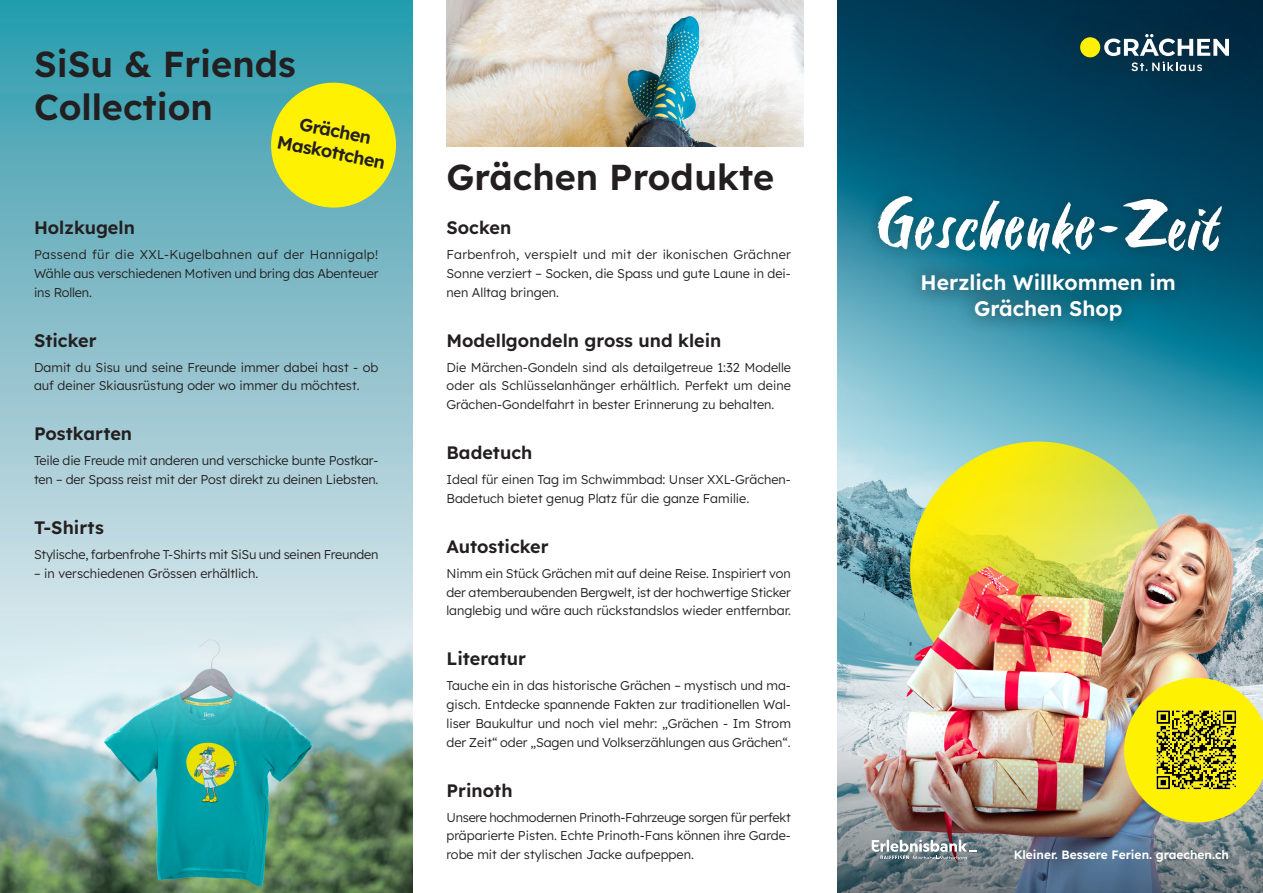
<style>
.page{position:relative;width:1263px;height:893px;background:#fff}
.page>*{position:absolute;margin:0;border:0;box-sizing:border-box;transform-origin:0 0}
.t1{font:75px "Six Hands Brush";color:#fff}
.t2{font:600 36px/43.2px "Lexend";color:#231f20}
.t3{font:600 21px/25.2px "Lexend";color:#fff;text-align:center}
.t4{font:600 18px/21.6px "Lexend";color:#231f20;text-align:center}
.t5{font:300 12.75px/18.8px "Lexend";color:#231f20;text-align:justify}
.t6{font:600 12px "Lexend";color:#fff}
</style>
<div class="page">
<img style="left:838px;top:0;width:425px;height:728px">
<svg style="left:867px;top:110px;width:256px;height:255px;background:#156581"></svg>
<svg style="left:0;top:0;width:412px;height:612px;background:#84beca"></svg>
<img style="left:0;top:612px;width:412px;height:281px">
<img style="left:838px;top:728px;width:425px;height:165px">
<div style="left:1049px;top:4px;width:212px;height:99px;background:#231f20;opacity:.5"></div>
<div style="left:1080px;top:37px;width:20px;height:20px;background:#fff101;border-radius:50%"></div>
<svg style="left:1131px;top:62px;width:71px;height:9px"></svg>
<svg style="left:1104px;top:34px;width:125px;height:22px"></svg>
<div style="left:904px;top:256px;width:288px;height:81px;background:#231f20;opacity:.85"></div>
<div style="left:999px;top:835px;width:244px;height:41px;background:#231f20;opacity:.2"></div>
<svg style="left:872px;top:840px;width:105px;height:19px"></svg>
<img style="left:447px;top:0;width:357px;height:147px">
<svg style="left:1124px;top:678px;width:139px;height:144px;background:#e4d831"></svg>
<img style="left:1152px;top:706px;width:88px;height:88px">
<div style="left:864px;top:182px;width:371px;height:85px;background:#231f20;opacity:.4"></div>
<svg style="left:266px;top:77px;width:135px;height:136px;background:#c6d93e"></svg>
<h2 class="t2" style="left:34px;top:40px;width:263px">SiSu &amp; Friends<br>Collection</h2>
<h3 class="t4" style="left:284px;top:109px;width:111px;rotate:11deg">Grächen<br>Maskottchen</h3>
<h3 class="t4" style="left:34px;top:216px;width:102px">Holzkugeln</h3>
<p class="t5" style="left:34px;top:244px;width:346px">Passend für die XXL-Kugelbahnen auf der Hannigalp!<br>Wähle aus verschiedenen Motiven und bring das Abenteuer ins Rollen.</p>
<h3 class="t4" style="left:34px;top:328px;width:64px">Sticker</h3>
<p class="t5" style="left:34px;top:357px;width:346px">Damit du Sisu und seine Freunde immer dabei hast - ob auf deiner Skiausrüstung oder wo immer du möchtest.</p>
<h3 class="t4" style="left:34px;top:422px;width:100px">Postkarten</h3>
<p class="t5" style="left:34px;top:451px;width:346px">Teile die Freude mit anderen und verschicke bunte Postkar&shy;ten – der Spass reist mit der Post direkt zu deinen Liebsten.</p>
<h3 class="t4" style="left:34px;top:516px;width:71px">T-Shirts</h3>
<p class="t5" style="left:34px;top:544px;width:346px">Stylische, farbenfrohe T-Shirts mit SiSu und seinen Freunden</p>
<p class="t5" style="left:34px;top:563px;width:226px">– in verschiedenen Grössen erhältlich.</p>
<h2 class="t2" style="left:446px;top:154px;width:329px">Grächen Produkte</h2>
<h3 class="t4" style="left:446px;top:216px;width:66px">Socken</h3>
<p class="t5" style="left:446px;top:244px;width:346px">Farbenfroh, verspielt und mit der ikonischen Grächner Sonne verziert – Socken, die Spass und gute Laune in dei&shy;nen Alltag bringen.</p>
<h3 class="t4" style="left:446px;top:328px;width:276px">Modellgondeln gross und klein</h3>
<p class="t5" style="left:446px;top:357px;width:346px">Die Märchen-Gondeln sind als detailgetreue 1:32 Modelle oder als Schlüsselanhänger erhältlich. Perfekt um deine Grächen-Gondelfahrt in bester Erinnerung zu behalten.</p>
<h3 class="t4" style="left:446px;top:441px;width:87px">Badetuch</h3>
<p class="t5" style="left:446px;top:469px;width:346px">Ideal für einen Tag im Schwimmbad: Unser XXL-Grächen-<br>Badetuch bietet genug Platz für die ganze Familie.</p>
<h3 class="t4" style="left:446px;top:534px;width:104px">Autosticker</h3>
<p class="t5" style="left:446px;top:563px;width:346px">Nimm ein Stück Grächen mit auf deine Reise. Inspiriert von der atemberaubenden Bergwelt, ist der hochwertige Sticker langlebig und wäre auch rückstandslos wieder entfernbar.</p>
<h3 class="t4" style="left:446px;top:647px;width:81px">Literatur</h3>
<p class="t5" style="left:446px;top:676px;width:346px">Tauche ein in das historische Grächen – mystisch und ma&shy;gisch. Entdecke spannende Fakten zur traditionellen Wal&shy;liser Baukultur und noch viel mehr: „Grächen - Im Strom der Zeit“ oder „Sagen und Volkserzählungen aus Grächen“.</p>
<h3 class="t4" style="left:446px;top:778px;width:68px">Prinoth</h3>
<p class="t5" style="left:446px;top:807px;width:346px">Unsere hochmodernen Prinoth-Fahrzeuge sorgen für perfekt präparierte Pisten. Echte Prinoth-Fans können ihre Garde&shy;robe mit der stylischen Jacke aufpeppen.</p>
<h1 class="t1" style="left:875px;top:175px;width:348px">Geschenke-Zeit</h1>
<h3 class="t3" style="left:921px;top:269px;width:257px">Herzlich Willkommen im<br>Grächen Shop</h3>
<p class="t6" style="left:1014px;top:845px;width:217px">Kleiner. Bessere Ferien. graechen.ch</p>
</div>
